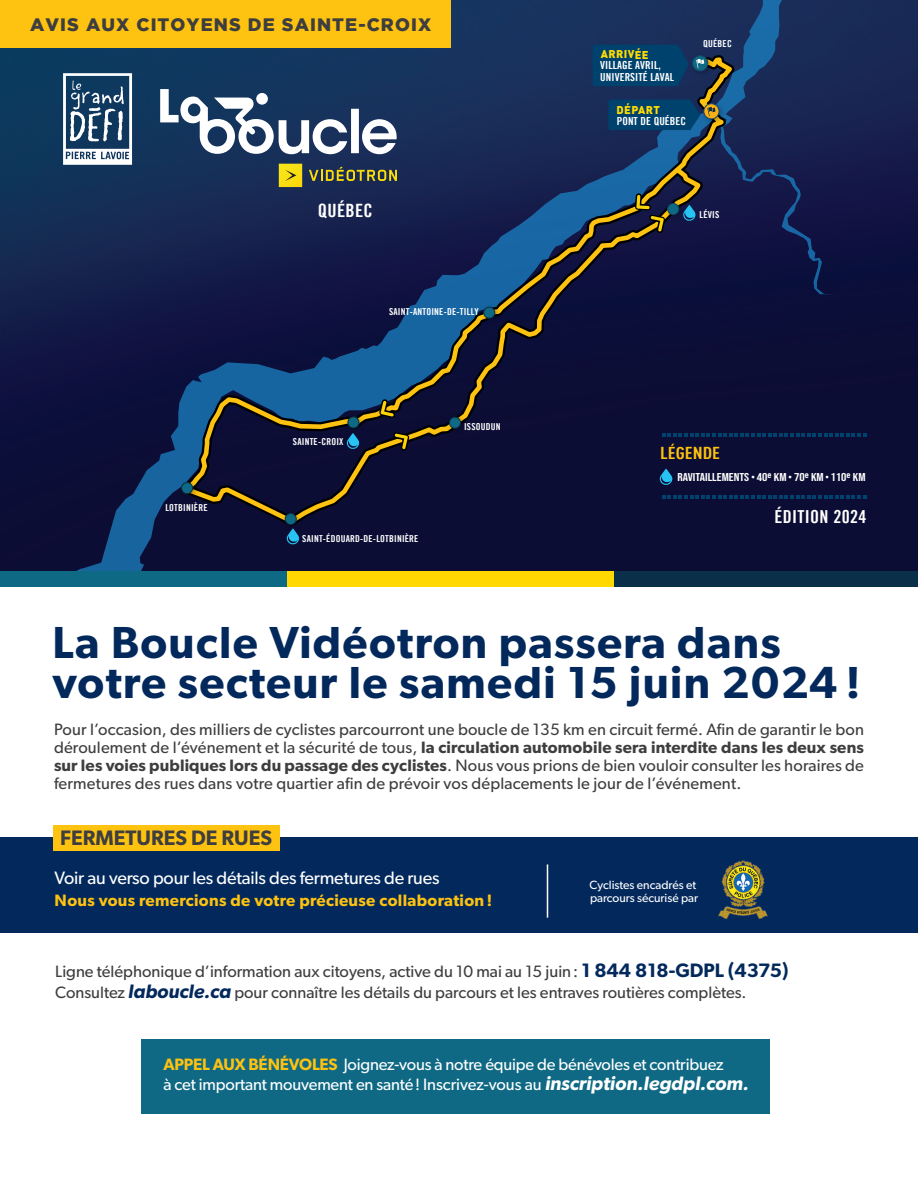
<style>
.page{position:relative;width:918px;height:1188px;background:#fff}
.page>*{position:absolute;margin:0;border:0;box-sizing:border-box;transform-origin:0 0}
.t1{font:600 45px/40.5px "Gibson";letter-spacing:.03em;color:#03295c}
.t2{font:600 21px "Gibson";color:#3e3e3f}
.t3{font:18.45px "Trade Gothic Bold 4";letter-spacing:.015em;color:#fff}
.t4{font:18px "Gibson";letter-spacing:-.01em;color:#fff}
.t5{font:900 18px "Gotham";letter-spacing:.06em;color:#3e3e3f}
.t6{font:18px "Trade Gothic Bold 4";letter-spacing:.015em;color:#fff}
.t7{font:700 16.95px "DIN Cond";color:#fec210;scale:1.18 1}
.t8{font:16.5px/18px "Gibson";color:#3e3e3f;text-align:justify}
.t9{font:16.5px "Gibson";letter-spacing:-.01em;color:#fff}
.t10{font:600 16.5px "Gibson";letter-spacing:.02em;color:#fec210}
.t11{font:12px/13.5px "Gibson";color:#fff}
.t12{font:11.4px "Bebas Neue";color:#fff;scale:1.18 1}
.t13{font:11.1px/10.9px "Trade Gothic Bold 4";letter-spacing:.005em;color:#fff}
.t14{font:9.6px "Trade Gothic Bold 4";letter-spacing:.02em;color:#fff}
.s1{font-family:"DIN";font-weight:900;color:#ffdc01}
.s2{font-weight:600}
.s3{font-weight:600;font-size:19.5px;color:#03295c}
.s4{font-weight:600;font-style:italic;font-size:19.5px;color:#03295c}
.s5{font-weight:600;color:#fec210}
.s6{font-weight:600;font-style:italic;font-size:19.5px}
</style>
<div class="page">
<img style="left:0;top:47px;width:65px;height:525px">
<svg style="left:63px;top:73px;width:2px;height:92px"></svg>
<svg style="left:65px;top:0;width:853px;height:572px;background:#141f48"></svg>
<svg style="left:161px;top:50px;width:586px;height:482px;background:#14244e"></svg>
<svg style="left:287px;top:533px;width:12px;height:12px"></svg>
<svg style="left:173px;top:55px;width:564px;height:471px;background:#1c2b4f"></svg>
<img style="left:478px;top:302px;width:26px;height:25px">
<div style="left:484px;top:307px;width:11px;height:11px;background:#0e6a84;border-radius:50%"></div>
<div style="left:483px;top:307px;width:12px;height:12px;border:1px solid #0a2f49;border-radius:50%"></div>
<img style="left:669px;top:198px;width:19px;height:25px">
<div style="left:668px;top:203px;width:11px;height:12px;background:#0e6a84;border-radius:50%"></div>
<div style="left:667px;top:203px;width:12px;height:12px;border:1px solid #144665;border-radius:50%"></div>
<img style="left:444px;top:412px;width:25px;height:25px">
<div style="left:449px;top:417px;width:12px;height:11px;background:#0e6a84;border-radius:50%"></div>
<div style="left:449px;top:417px;width:12px;height:12px;border:1px solid #0a2f49;border-radius:50%"></div>
<img style="left:343px;top:411px;width:25px;height:26px">
<div style="left:348px;top:417px;width:11px;height:11px;background:#0e6a84;border-radius:50%"></div>
<div style="left:347px;top:416px;width:12px;height:12px;border:1px solid #0a2f49;border-radius:50%"></div>
<img style="left:280px;top:508px;width:25px;height:25px">
<div style="left:285px;top:513px;width:11px;height:12px;background:#0e6a84;border-radius:50%"></div>
<div style="left:285px;top:513px;width:12px;height:12px;border:1px solid #0a2f49;border-radius:50%"></div>
<img style="left:176px;top:477px;width:25px;height:25px">
<div style="left:181px;top:482px;width:12px;height:12px;background:#0e6a84;border-radius:50%"></div>
<div style="left:181px;top:482px;width:12px;height:12px;border:1px solid #0a2f49;border-radius:50%"></div>
<svg style="left:660px;top:468px;width:12px;height:17px"></svg>
<svg style="left:662px;top:434px;width:204px;height:3px"></svg>
<svg style="left:662px;top:496px;width:204px;height:3px"></svg>
<svg style="left:389px;top:428px;width:25px;height:27px"></svg>
<svg style="left:631px;top:190px;width:38px;height:47px;background:#47402d"></svg>
<svg style="left:375px;top:395px;width:24px;height:27px"></svg>
<img style="left:698px;top:98px;width:30px;height:30px">
<svg style="left:704px;top:104px;width:15px;height:15px"></svg>
<div style="left:703px;top:103px;width:16px;height:16px;border:1px solid #144665;border-radius:50%"></div>
<img style="left:689px;top:50px;width:28px;height:30px">
<svg style="left:692px;top:56px;width:16px;height:15px"></svg>
<div style="left:692px;top:55px;width:16px;height:16px;border:1px solid #144665;border-radius:50%"></div>
<div style="left:608px;top:100px;width:92px;height:30px;background:#00426e"></div>
<svg style="left:707px;top:107px;width:9px;height:9px"></svg>
<svg style="left:696px;top:59px;width:8px;height:9px"></svg>
<div style="left:593px;top:45px;width:96px;height:41px;background:#00426e"></div>
<div style="left:286px;top:572px;width:330px;height:15px;background:#ffd801"></div>
<div style="left:615px;top:572px;width:303px;height:15px;background:#0a2f49"></div>
<div style="left:0;top:572px;width:286px;height:15px;background:#0e6a84"></div>
<div style="left:0;top:0;width:450px;height:47px;background:#fec210"></div>
<div style="left:0;top:838px;width:918px;height:95px;background:#03295c"></div>
<div style="left:53px;top:825px;width:227px;height:25px;background:#fec210"></div>
<hr style="left:547px;top:864px;width:1px;height:54px;background:#fff">
<img style="left:718px;top:861px;width:50px;height:58px">
<div style="left:141px;top:1039px;width:629px;height:74px;background:#0f6984"></div>
<p class="t5" style="left:30px;top:14px;width:403px">AVIS AUX CITOYENS DE SAINTE-CROIX</p>
<p class="t13" style="left:600px;top:44px;width:75px;line-height:22.4px"><span class="s1">ARRIVÉE<br></span>UNIVERSITÉ LAVAL</p>
<p class="t13" style="left:600px;top:61px;width:62px">VILLAGE AVRIL,</p>
<p class="t13" style="left:617px;top:105px;width:71px"><span class="s1">DÉPART<br></span>PONT DE QUÉBEC</p>
<p class="t14" style="left:703px;top:40px;width:30px">QUÉBEC</p>
<p class="t3" style="left:318px;top:202px;width:57px">QUÉBEC</p>
<p class="t14" style="left:699px;top:210px;width:21px">LÉVIS</p>
<p class="t14" style="left:389px;top:308px;width:91px">SAINT-ANTOINE-DE-TILLY</p>
<p class="t14" style="left:165px;top:503px;width:44px">LOTBINIÈRE</p>
<p class="t14" style="left:293px;top:438px;width:52px">SAINTE-CROIX</p>
<p class="t14" style="left:302px;top:534px;width:118px">SAINT-ÉDOUARD-DE-LOTBINIÈRE</p>
<p class="t14" style="left:464px;top:422px;width:38px">ISSOUDUN</p>
<p class="t7" style="left:660px;top:443px;width:52px">LÉGENDE</p>
<p class="t12" style="left:678px;top:471px;width:161px">RAVITAILLEMENTS • 40<sup>e</sup> KM • 70<sup>e</sup> KM• 110<sup>e</sup> KM</p>
<p class="t6" style="left:775px;top:508px;width:93px">ÉDITION 2024</p>
<p class="t1" style="left:52px;top:621px;width:809px">La Boucle Vidéotron passera dans votre secteur le samedi 15 juin 2024 !</p>
<p class="t8" style="left:54px;top:720px;width:812px">Pour l’occasion, des milliers de cyclistes parcourront une boucle de 135 km en circuit fermé. Afin de garantir le bon déroulement de l’événement et la sécurité de tous, <span class="s2">la circulation automobile sera interdite dans les deux sens sur les voies publiques lors du passage des cyclistes</span>. Nous vous prions de bien vouloir consulter les horaires de fermetures des rues dans votre quartier afin de prévoir vos déplacements le jour de l’événement.</p>
<p class="t2" style="left:60px;top:825px;width:213px">FERMETURES DE RUES</p>
<p class="t4" style="left:54px;top:867px;width:387px">Voir au verso pour les détails des fermetures de rues</p>
<p class="t10" style="left:55px;top:891px;width:439px">Nous vous remercions de votre précieuse collaboration !</p>
<p class="t11" style="left:590px;top:878px;width:110px">Cyclistes encadrés et parcours sécurisé par</p>
<p class="t8" style="left:55px;top:962px;width:735px">Ligne téléphonique d’information aux citoyens, active du 10 mai au 15 juin: <span class="s3">1 844 818-GDPL (4375)</span></p>
<p class="t8" style="left:55px;top:983px;width:693px">Consultez <span class="s4">laboucle.ca</span> pour connaître les détails du parcours et les entraves routières complètes.</p>
<p class="t9" style="left:163px;top:1054px;width:562px"><span class="s5">APPEL AUX BÉNÉVOLES</span> Joignez-vous à notre équipe de bénévoles et contribuez</p>
<p class="t9" style="left:163px;top:1075px;width:587px">à cet important mouvement en santé! Inscrivez-vous au <span class="s6">inscription.legdpl.com.</span></p>
</div>
